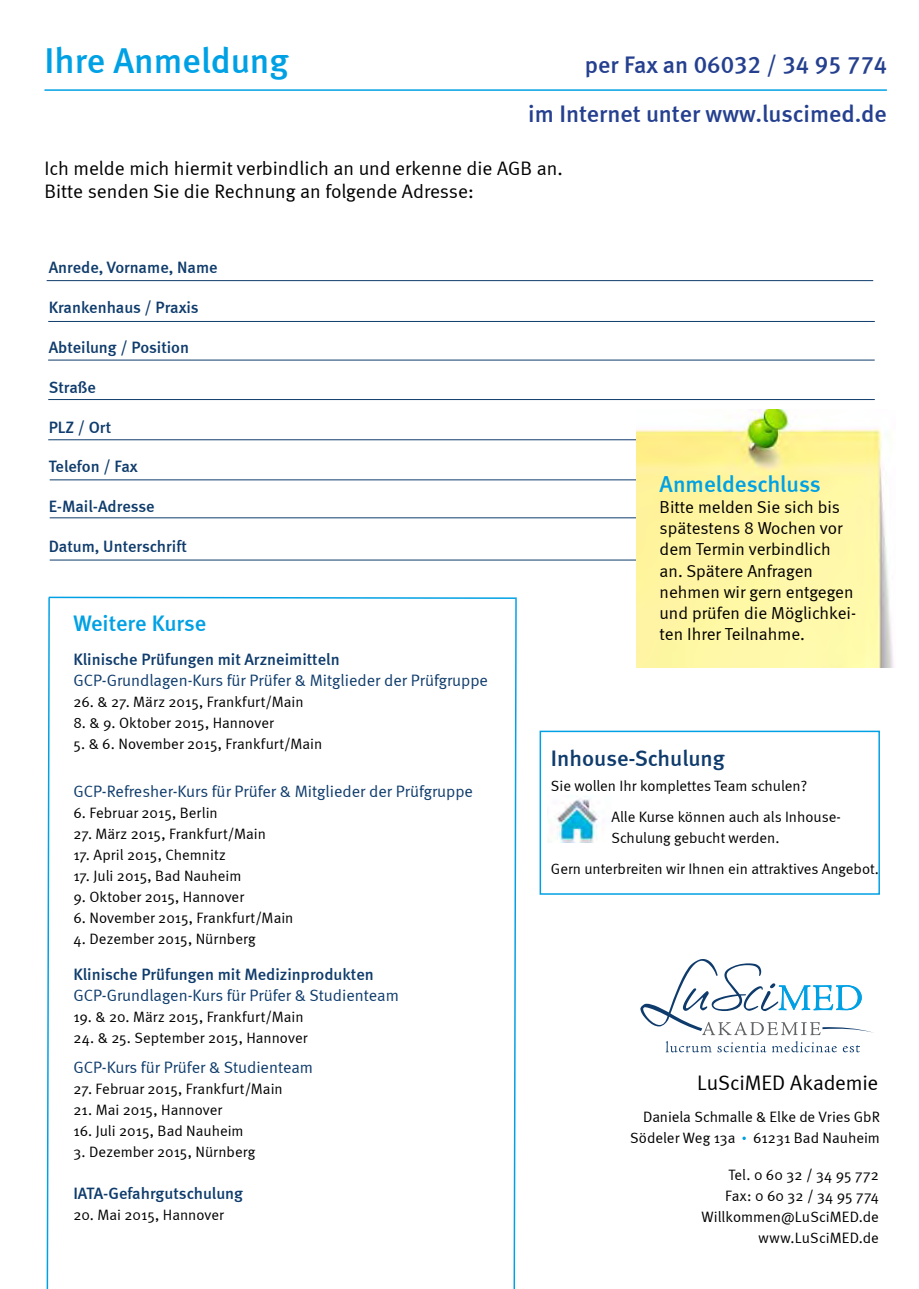
<style>
.page{position:relative;width:919px;height:1289px;background:#fff}
.page>*{position:absolute;margin:0;border:0;box-sizing:border-box;transform-origin:0 0}
.t1{font:36px "Meta Medium LF";color:#00a1e4}
.t2{font:24px "Meta Medium LF";color:#25408f}
.t3{font:23.1px "Meta Medium LF";letter-spacing:-.005em;color:#00a1e4}
.t4{font:22.5px "Meta Medium LF";color:#0f3c6c}
.t5{font:22.5px "Meta Medium LF";letter-spacing:-.005em;color:#00a1e4}
.t6{font:21px "Meta Normal";letter-spacing:-.005em;color:#000}
.t7{font:19.5px/22.5px "Meta Normal";color:#000}
.t8{font:17.4px/21.1px "Meta Normal";color:#000}
.t9{font:16.5px "Meta Medium LF";color:#0f3c6c}
.t10{font:16.5px "Meta Normal LF";color:#0f3c6c}
.t11{font:15px/21px "Meta Normal";color:#000;text-align:right}
</style>
<div class="page">
<svg style="left:665px;top:1041px;width:46px;height:11px"></svg>
<svg style="left:717px;top:1041px;width:142px;height:11px"></svg>
<svg style="left:640px;top:959px;width:233px;height:76px"></svg>
<hr style="left:48px;top:321px;width:826px;height:1px;background:#0f3c6c">
<hr style="left:48px;top:360px;width:826px;height:1px;background:#0f3c6c">
<hr style="left:48px;top:399px;width:826px;height:1px;background:#0f3c6c">
<hr style="left:50px;top:479px;width:826px;height:1px;background:#0f3c6c">
<hr style="left:50px;top:517px;width:826px;height:1px;background:#0f3c6c">
<hr style="left:50px;top:559px;width:826px;height:1px;background:#0f3c6c">
<hr style="left:47px;top:280px;width:826px;height:1px;background:#0f3c6c">
<hr style="left:48px;top:439px;width:826px;height:1px;background:#0f3c6c">
<img style="left:636px;top:409px;width:258px;height:259px">
<hr style="left:44px;top:89px;width:842px;height:2px;background:#00a1e4">
<svg style="left:46px;top:596px;width:471px;height:692px"></svg>
<img style="left:556px;top:795px;width:43px;height:47px">
<div style="left:539px;top:730px;width:340px;height:164px;border:2px solid #00a1e4"></div>
<h1 class="t1" style="left:44px;top:40px;width:246px">Ihre Anmeldung</h1>
<h2 class="t2" style="left:584px;top:51px;width:304px">per Fax an 06032 / 34 95 774</h2>
<h2 class="t2" style="left:528px;top:100px;width:360px">im Internet unter www.luscimed.de</h2>
<h3 class="t7" style="left:44px;top:157px;width:519px">Ich melde mich hiermit verbindlich an und erkenne die AGB an.<br>Bitte senden Sie die Rechnung an folgende Adresse:</h3>
<p class="t9" style="left:49px;top:258px;width:170px">Anrede, Vorname, Name</p>
<p class="t9" style="left:49px;top:298px;width:151px">Krankenhaus / Praxis</p>
<p class="t9" style="left:49px;top:338px;width:142px">Abteilung / Position</p>
<p class="t9" style="left:49px;top:377px;width:49px">Straße</p>
<p class="t9" style="left:49px;top:417px;width:64px">PLZ / Ort</p>
<p class="t9" style="left:49px;top:457px;width:91px">Telefon / Fax</p>
<p class="t9" style="left:49px;top:497px;width:107px">E-Mail-Adresse</p>
<p class="t9" style="left:49px;top:536px;width:140px">Datum, Unterschrift</p>
<h3 class="t5" style="left:73px;top:610px;width:134px">Weitere Kurse</h3>
<p class="t9" style="left:73px;top:650px;width:268px">Klinische Prüfungen mit Arzneimitteln</p>
<p class="t10" style="left:73px;top:671px;width:416px">GCP-Grundlagen-Kurs für Prüfer &amp; Mitglieder der Prüfgruppe</p>
<p class="t11" style="left:73px;top:691px;width:232px">26. &amp; 27. März 2015, Frankfurt/Main</p>
<p class="t11" style="left:73px;top:712px;width:202px">8. &amp; 9. Oktober 2015, Hannover</p>
<p class="t11" style="left:73px;top:733px;width:250px">5. &amp; 6. November 2015, Frankfurt/Main</p>
<p class="t10" style="left:73px;top:781px;width:401px">GCP-Refresher-Kurs für Prüfer &amp; Mitglieder der Prüfgruppe</p>
<p class="t11" style="left:73px;top:801px;width:146px">6. Februar 2015, Berlin</p>
<p class="t11" style="left:73px;top:822px;width:194px">27. März 2015, Frankfurt/Main</p>
<p class="t11" style="left:73px;top:843px;width:154px">17. April 2015, Chemnitz</p>
<p class="t11" style="left:73px;top:864px;width:169px">17. Juli 2015, Bad Nauheim</p>
<p class="t11" style="left:73px;top:885px;width:172px">9. Oktober 2015, Hannover</p>
<p class="t11" style="left:73px;top:906px;width:221px">6. November 2015, Frankfurt/Main</p>
<p class="t11" style="left:73px;top:927px;width:184px">4. Dezember 2015, Nürnberg</p>
<p class="t9" style="left:73px;top:964px;width:302px">Klinische Prüfungen mit Medizinprodukten</p>
<p class="t10" style="left:73px;top:985px;width:327px">GCP-Grundlagen-Kurs für Prüfer &amp; Studienteam</p>
<p class="t11" style="left:73px;top:1005px;width:232px">19. &amp; 20. März 2015, Frankfurt/Main</p>
<p class="t11" style="left:73px;top:1026px;width:235px">24. &amp; 25. September 2015, Hannover</p>
<p class="t10" style="left:73px;top:1057px;width:241px">GCP-Kurs für Prüfer &amp; Studienteam</p>
<p class="t11" style="left:73px;top:1077px;width:211px">27. Februar 2015, Frankfurt/Main</p>
<p class="t11" style="left:73px;top:1098px;width:150px">21. Mai 2015, Hannover</p>
<p class="t11" style="left:73px;top:1119px;width:172px">16. Juli 2015, Bad Nauheim</p>
<p class="t11" style="left:73px;top:1140px;width:183px">3. Dezember 2015, Nürnberg</p>
<p class="t9" style="left:73px;top:1183px;width:171px">IATA-Gefahrgutschulung</p>
<p class="t11" style="left:73px;top:1203px;width:152px">20. Mai 2015, Hannover</p>
<h3 class="t3" style="left:659px;top:470px;width:162px">Anmeldeschluss</h3>
<p class="t8" style="left:659px;top:496px;width:198px">Bitte melden Sie sich bis spätestens 8 Wochen vor dem Termin verbindlich an. Spätere Anfragen nehmen wir gern entgegen und prüfen die Möglichkei&shy;ten Ihrer Teilnahme.</p>
<h3 class="t4" style="left:551px;top:745px;width:175px">Inhouse-Schulung</h3>
<p class="t11" style="left:611px;top:771px;width:231px;line-height:30px;text-align:left;text-indent:-61px">Sie wollen Ihr komplettes Team schulen?<br>Alle Kurse können auch als Inhouse-</p>
<p class="t11" style="left:551px;top:821px;width:329px;line-height:31.5px;text-align:left;text-indent:61px">Schulung gebucht werden.<br>Gern unterbreiten wir Ihnen ein attraktives Angebot.</p>
<h3 class="t6" style="left:697px;top:1070px;width:183px">LuSciMED Akademie</h3>
<p class="t11" style="left:630px;top:1106px;width:251px">Daniela Schmalle &amp; Elke de Vries GbR<br>Södeler Weg 13a 61231 Bad Nauheim</p>
<p class="t11" style="left:701px;top:1163px;width:179px">Tel. 0 60 32 / 34 95 772<br>Fax: 0 60 32 / 34 95 774<br>Willkommen@LuSciMED.de www.LuSciMED.de</p>
</div>
